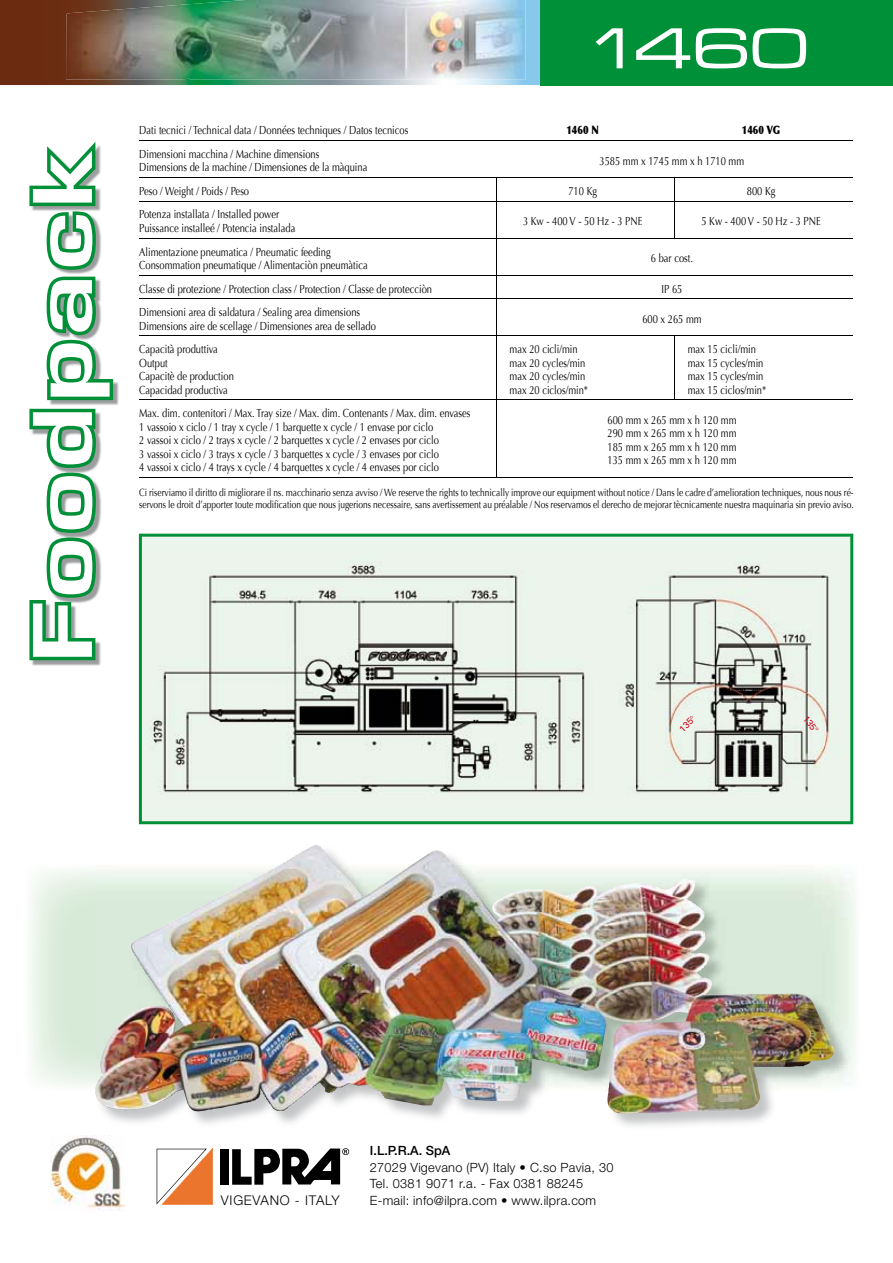
<style>
.page{position:relative;width:893px;height:1263px;background:#fff}
.page>*{position:absolute;margin:0;border:0;box-sizing:border-box;transform-origin:0 0}
.t1{font:700 88.5px "Eurostile";letter-spacing:.02em;color:#fff;scale:1.36 1}
.t2{font:60px "Microgramma D Medi Exte";color:#fff;scale:1.17 1}
.t3{font:300 13.35px "Helvetica Neue";letter-spacing:.055em;color:#000}
.t4{font:300 12.75px/16.5px "Helvetica Neue";letter-spacing:.02em;color:#000}
.t5{font:500 12.75px "Helvetica Neue";color:#000}
.t6{font:11.7px/13.5px "Optima";color:#000;scale:.8 1}
.t7{font:900 11.7px "Optima";color:#000;scale:.8 1}
.t8{font:10.5px/12px "Optima";color:#000;scale:.8 1}
.t9{font:9.15px "Zurich BT";color:#cd071e}
</style>
<div class="page">
<div style="left:540px;top:0;width:353px;height:85px;background:#009037"></div>
<svg style="left:0;top:0;width:540px;height:85px;background:#776254"></svg>
<img style="left:66px;top:0;width:459px;height:79px">
<svg style="left:157px;top:1148px;width:56px;height:57px"></svg>
<div style="left:220px;top:1149px;width:9px;height:36px;background:#000"></div>
<svg style="left:232px;top:1148px;width:117px;height:37px"></svg>
<img style="left:50px;top:1135px;width:76px;height:75px">
<hr style="left:139px;top:140px;width:357px;height:1px;background:#000">
<hr style="left:496px;top:140px;width:179px;height:1px;background:#000">
<hr style="left:675px;top:140px;width:178px;height:1px;background:#000">
<hr style="left:139px;top:177px;width:357px;height:1px;background:#000">
<hr style="left:139px;top:201px;width:357px;height:1px;background:#000">
<hr style="left:139px;top:238px;width:357px;height:1px;background:#000">
<hr style="left:139px;top:275px;width:357px;height:1px;background:#000">
<hr style="left:139px;top:298px;width:357px;height:1px;background:#000">
<hr style="left:139px;top:336px;width:357px;height:1px;background:#000">
<hr style="left:496px;top:177px;width:179px;height:1px;background:#000">
<svg style="left:496px;top:178px;width:1px;height:23px"></svg>
<svg style="left:674px;top:178px;width:1px;height:23px"></svg>
<hr style="left:496px;top:201px;width:179px;height:1px;background:#000">
<hr style="left:496px;top:202px;width:1px;height:36px;background:#000">
<hr style="left:675px;top:201px;width:178px;height:1px;background:#000">
<hr style="left:674px;top:202px;width:1px;height:36px;background:#000">
<hr style="left:496px;top:238px;width:179px;height:1px;background:#000">
<hr style="left:496px;top:239px;width:1px;height:36px;background:#000">
<hr style="left:675px;top:238px;width:178px;height:1px;background:#000">
<hr style="left:496px;top:275px;width:179px;height:1px;background:#000">
<svg style="left:496px;top:276px;width:1px;height:22px"></svg>
<hr style="left:675px;top:275px;width:178px;height:1px;background:#000">
<hr style="left:496px;top:298px;width:179px;height:1px;background:#000">
<hr style="left:496px;top:299px;width:1px;height:37px;background:#000">
<hr style="left:675px;top:298px;width:178px;height:1px;background:#000">
<hr style="left:496px;top:336px;width:179px;height:1px;background:#000">
<hr style="left:496px;top:336px;width:1px;height:64px;background:#000">
<hr style="left:675px;top:336px;width:178px;height:1px;background:#000">
<hr style="left:674px;top:336px;width:1px;height:64px;background:#000">
<hr style="left:496px;top:400px;width:1px;height:77px;background:#000">
<hr style="left:139px;top:477px;width:357px;height:1px;background:#000">
<hr style="left:496px;top:477px;width:179px;height:1px;background:#000">
<hr style="left:675px;top:477px;width:178px;height:1px;background:#000">
<hr style="left:675px;top:177px;width:178px;height:1px;background:#000">
<hr style="left:139px;top:400px;width:357px;height:1px;background:#000">
<hr style="left:496px;top:400px;width:179px;height:1px;background:#000">
<hr style="left:675px;top:400px;width:178px;height:1px;background:#000">
<svg style="left:139px;top:534px;width:714px;height:290px;background:#c7d9ca"></svg>
<img style="left:96px;top:846px;width:677px;height:280px">
<img style="left:96px;top:865px;width:755px;height:225px">
<img style="left:131px;top:848px;width:178px;height:144px">
<svg style="left:29px;top:142px;width:88px;height:522px"></svg>
<h1 class="t1" style="left:15px;top:664px;width:379px;rotate:-90deg">Foodpack</h1>
<h2 class="t2" style="left:585px;top:10px;width:193px">1460</h2>
<p class="t6" style="left:139px;top:124px;width:338px">Dati tecnici / Technical data / Données techniques / Datos tecnicos</p>
<p class="t7" style="left:566px;top:123px;width:42px">1460 N</p>
<p class="t7" style="left:742px;top:123px;width:49px">1460 VG</p>
<p class="t6" style="left:139px;top:147px;width:287px">Dimensioni macchina / Machine dimensions<br>Dimensions de la machine / Dimensiones de la màquina</p>
<p class="t6" style="left:600px;top:154px;width:182px">3585 mm x 1745 mm x h 1710 mm</p>
<p class="t6" style="left:139px;top:184px;width:139px">Peso / Weight / Poids / Peso</p>
<p class="t6" style="left:568px;top:184px;width:37px">710 Kg</p>
<p class="t6" style="left:747px;top:184px;width:37px">800 Kg</p>
<p class="t6" style="left:139px;top:208px;width:197px">Potenza installata / Installed power<br>Puissance installeé / Potencia instalada</p>
<p class="t6" style="left:523px;top:215px;width:151px">3 Kw - 400 V - 50 Hz - 3 PNE</p>
<p class="t6" style="left:701px;top:215px;width:151px">5 Kw - 400 V - 50 Hz - 3 PNE</p>
<p class="t6" style="left:139px;top:245px;width:287px">Alimentazione pneumatica / Pneumatic feeding<br>Consommation pneumatique / Alimentaciòn pneumàtica</p>
<p class="t6" style="left:651px;top:252px;width:54px">6 bar cost.</p>
<p class="t6" style="left:139px;top:282px;width:368px">Classe di protezione / Protection class / Protection / Classe de protecciòn</p>
<p class="t6" style="left:662px;top:282px;width:28px">IP 65</p>
<p class="t6" style="left:139px;top:305px;width:297px">Dimensioni area di saldatura / Sealing area dimensions<br>Dimensions aire de scellage / Dimensiones area de sellado</p>
<p class="t6" style="left:642px;top:312px;width:76px">600 x 265 mm</p>
<p class="t6" style="left:139px;top:342px;width:120px">Capacità produttiva<br>Output<br>Capacitè de production<br>Capacidad productiva</p>
<p class="t6" style="left:510px;top:342px;width:100px">max 20 cicli/min max 20 cycles/min max 20 cycles/min max 20 ciclos/min*</p>
<p class="t6" style="left:688px;top:342px;width:100px">max 15 cicli/min max 15 cycles/min max 15 cycles/min max 15 ciclos/min*</p>
<p class="t6" style="left:139px;top:406px;width:416px">Max. dim. contenitori / Max. Tray size / Max. dim. Contenants / Max. dim. envases 1 vassoio x ciclo / 1 tray x cycle / 1 barquette x cycle / 1 envase por ciclo<br>2 vassoi x ciclo / 2 trays x cycle / 2 barquettes x cycle / 2 envases por ciclo<br>3 vassoi x ciclo / 3 trays x cycle / 3 barquettes x cycle / 3 envases por ciclo<br>4 vassoi x ciclo / 4 trays x cycle / 4 barquettes x cycle / 4 envases por ciclo</p>
<p class="t6" style="left:607px;top:413px;width:163px;text-align:justify">600 mm x 265 mm x h 120 mm 290 mm x 265 mm x h 120 mm 185 mm x 265 mm x h 120 mm 135 mm x 265 mm x h 120 mm</p>
<p class="t8" style="left:139px;top:486px;width:894px">Ci riserviamo il diritto di migliorare il ns. macchinario senza avviso / We reserve the rights to technically improve our equipment without notice / Dans le cadre d’amelioration techniques, nous nous ré&shy;servons le droit d’apporter toute modification que nous jugerions necessaire, sans avertissement au préalable / Nos reservamos el derecho de mejorar tècnicamente nuestra maquinaria sin previo aviso.</p>
<p class="t9" style="left:677px;top:726px;width:20px;rotate:-45deg">135°</p>
<p class="t9" style="left:809px;top:713px;width:20px;rotate:51deg">135°</p>
<p class="t5" style="left:370px;top:1143px;width:82px">I.L.P.R.A. SpA</p>
<p class="t4" style="left:370px;top:1159px;width:245px">27029 Vigevano (PV) Italy • C.so Pavia, 30<br>Tel. 0381 9071 r.a. - Fax 0381 88245</p>
<p class="t3" style="left:221px;top:1192px;width:121px">VIGEVANO - ITALY</p>
<p class="t4" style="left:370px;top:1192px;width:228px">E-mail: info@ilpra.com • www.ilpra.com</p>
</div>
